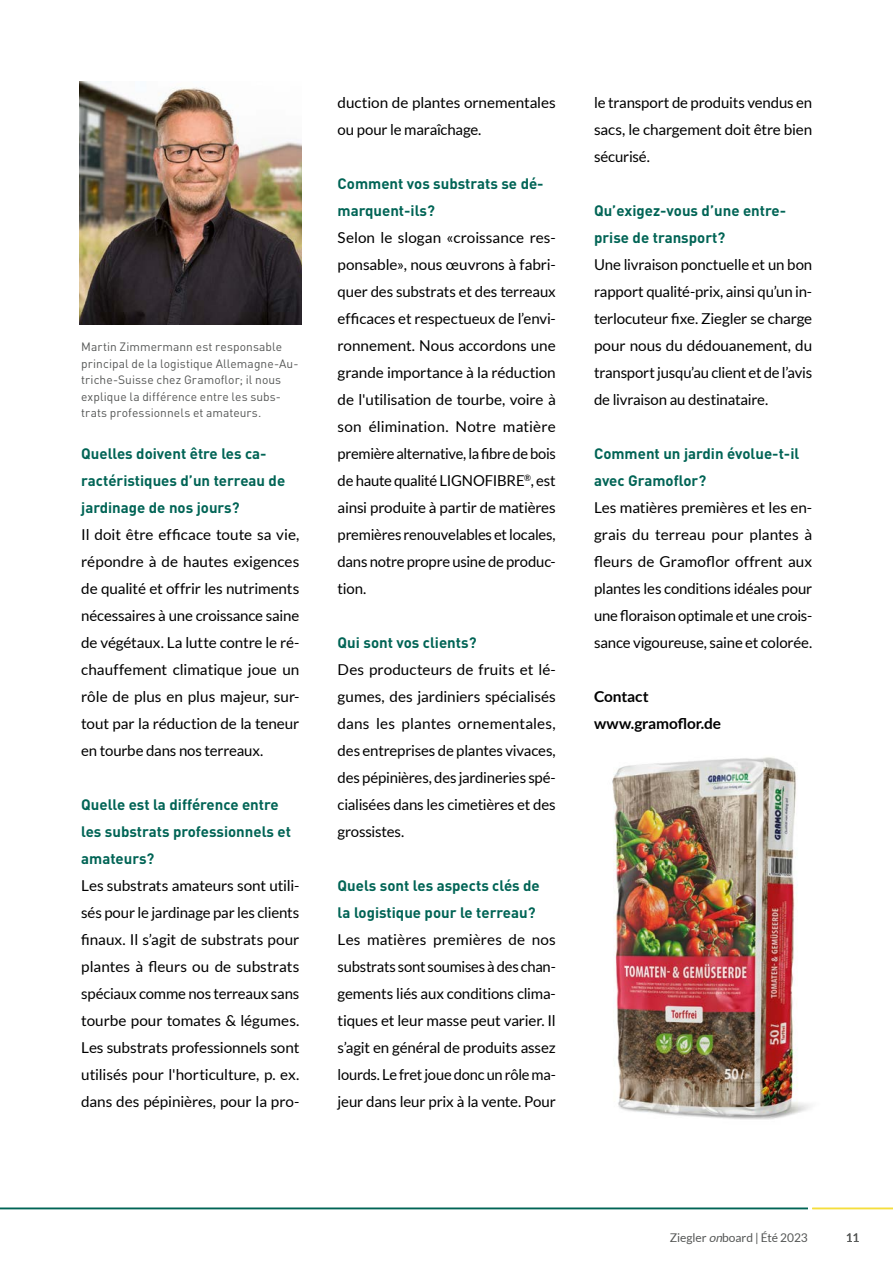
<style>
.page{position:relative;width:893px;height:1263px;background:#fff}
.page>*{position:absolute;margin:0;border:0;box-sizing:border-box;transform-origin:0 0}
.Lauf{font:15px/27px "Lato";letter-spacing:-.01em;color:#000;text-align:justify}
.Zwischenhead{font:700 15px/27px "DIN Pro";color:#006455}
.Lauf-2{font:700 15px "Lato";letter-spacing:-.01em;color:#000}
.BU{font:12px/16.5px "DIN Pro";letter-spacing:.005em;color:#555756}
.t1{font:12px "Lato";letter-spacing:-.005em;color:#555756}
.s1{font-style:italic}
</style>
<div class="page">
<img style="left:79px;top:81px;width:223px;height:243px">
<img style="left:612px;top:757px;width:198px;height:363px">
<hr style="left:0;top:1208px;width:808px;height:1px;background:#006455">
<hr style="left:812px;top:1208px;width:81px;height:1px;background:#f5de3c">
<p class="BU" style="left:81px;top:338px;width:219px">Martin Zimmermann est responsable principal de la logistique Allemagne-Au&shy;triche-Suisse chez Gramoflor; il nous explique la différence entre les subs&shy;trats professionnels et amateurs.</p>
<p class="Zwischenhead" style="left:81px;top:439px;width:206px">Quelles doivent être les ca&shy;ractéristiques d’un terreau de jardinage de nos jours?</p>
<p class="Lauf" style="left:81px;top:521px;width:220px">Il doit être efficace toute sa vie, répondre à de hautes exigences de qualité et offrir les nutriments nécessaires à une croissance saine de végétaux. La lutte contre le ré&shy;chauffement climatique joue un rôle de plus en plus majeur, sur&shy;tout par la réduction de la teneur en tourbe dans nos terreaux.</p>
<p class="Zwischenhead" style="left:81px;top:790px;width:211px">Quelle est la différence entre les substrats professionnels et amateurs?</p>
<p class="Lauf" style="left:81px;top:872px;width:220px">Les substrats amateurs sont utili&shy;sés pour le jardinage par les clients finaux. Il s’agit de substrats pour plantes à fleurs ou de substrats spéciaux comme nos terreaux sans tourbe pour tomates &amp; légumes.<br>Les substrats professionnels sont utilisés pour l'horticulture, p. ex. dans des pépinières, pour la pro-</p>
<p class="Lauf" style="left:338px;top:89px;width:220px">duction de plantes ornementales ou pour le maraîchage.</p>
<p class="Zwischenhead" style="left:338px;top:169px;width:208px">Comment vos substrats se dé&shy;marquent-ils?</p>
<p class="Lauf" style="left:338px;top:224px;width:220px">Selon le slogan «croissance res&shy;ponsable», nous œuvrons à fabri&shy;quer des substrats et des terreaux efficaces et respectueux de l’envi&shy;ronnement. Nous accordons une grande importance à la réduction de l'utilisation de tourbe, voire à son élimination. Notre matière première alternative, la fibre de bois de haute qualité LIGNOFIBRE<sup>®</sup>, est ainsi produite à partir de matières premières renouvelables et locales, dans notre propre usine de produc&shy;tion.</p>
<p class="Zwischenhead" style="left:338px;top:628px;width:140px">Qui sont vos clients?</p>
<p class="Lauf" style="left:338px;top:656px;width:220px">Des producteurs de fruits et lé&shy;gumes, des jardiniers spécialisés dans les plantes ornementales, des entreprises de plantes vivaces, des pépinières, des jardineries spé&shy;cialisées dans les cimetières et des grossistes.</p>
<p class="Zwischenhead" style="left:338px;top:871px;width:204px">Quels sont les aspects clés de la logistique pour le terreau?</p>
<p class="Lauf" style="left:338px;top:926px;width:220px">Les matières premières de nos substrats sont soumises à des chan&shy;gements liés aux conditions clima&shy;tiques et leur masse peut varier. Il s’agit en général de produits assez lourds. Le fret joue donc un rôle ma&shy;jeur dans leur prix à la vente. Pour</p>
<p class="Lauf" style="left:594px;top:89px;width:220px">le transport de produits vendus en sacs, le chargement doit être bien sécurisé.</p>
<p class="Zwischenhead" style="left:594px;top:196px;width:194px">Qu’exigez-vous d’une entre&shy;prise de transport?</p>
<p class="Lauf" style="left:594px;top:251px;width:220px">Une livraison ponctuelle et un bon rapport qualité-prix, ainsi qu’un in&shy;terlocuteur fixe. Ziegler se charge pour nous du dédouanement, du transport jusqu’au client et de l’avis de livraison au destinataire.</p>
<p class="Zwischenhead" style="left:594px;top:439px;width:207px">Comment un jardin évolue-t-il avec Gramoflor?</p>
<p class="Lauf" style="left:594px;top:494px;width:220px">Les matières premières et les en&shy;grais du terreau pour plantes à fleurs de Gramoflor offrent aux plantes les conditions idéales pour une floraison optimale et une crois&shy;sance vigoureuse, saine et colorée.</p>
<p class="Lauf-2" style="left:594px;top:688px;width:56px">Contact</p>
<p class="Lauf-2" style="left:594px;top:715px;width:129px">www.gramoflor.de</p>
<p class="t1" style="left:670px;top:1231px;width:139px">Ziegler <span class="s1">on</span>board | Été 2023</p>
<p class="t1" style="left:846px;top:1231px;width:15px">11</p>
</div>
